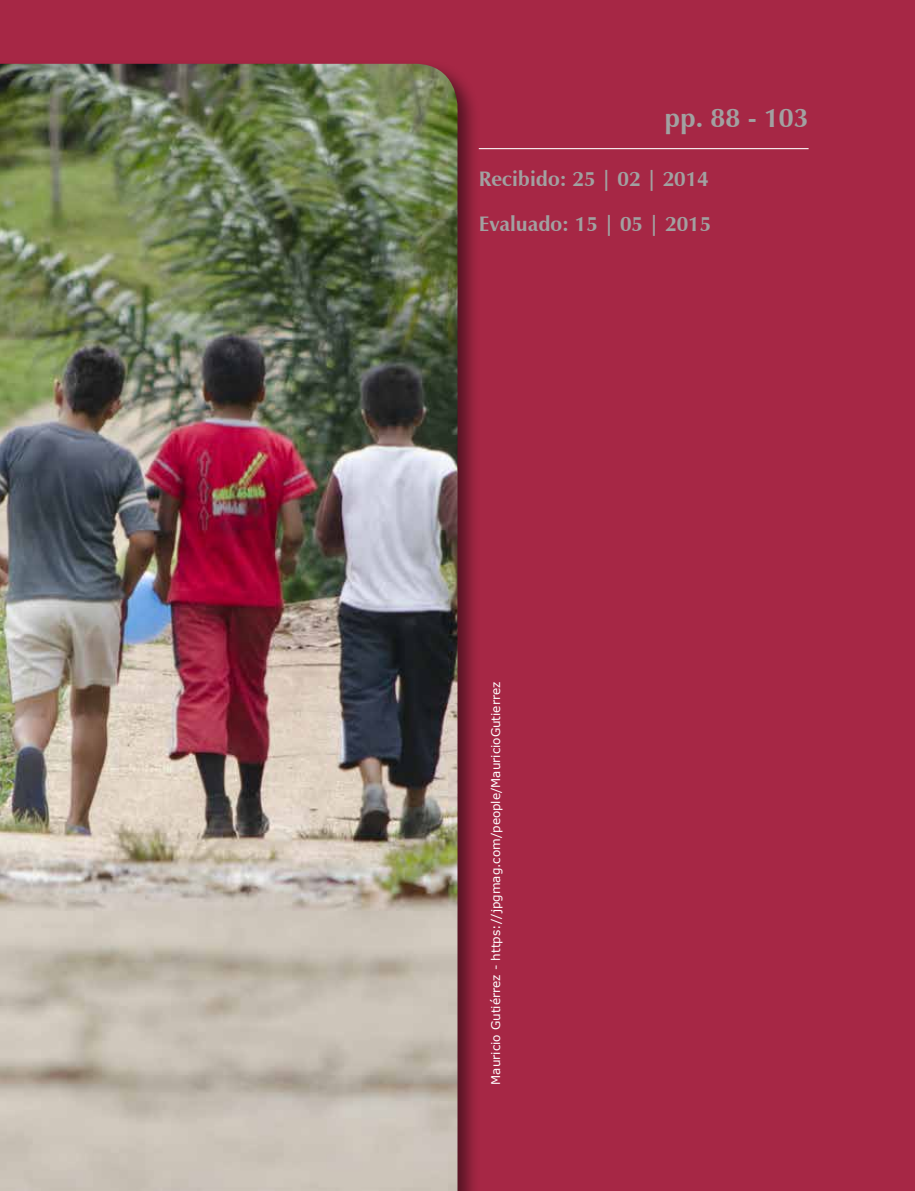
<style>
.page{position:relative;width:915px;height:1191px;background:#fff}
.page>*{position:absolute;margin:0;border:0;box-sizing:border-box;transform-origin:0 0}
.t1{font:700 27px "Zapf Humanist 601 BT";color:#a1a1a1}
.t2{font:700 21px/45.3px "Zapf Humanist 601 BT";color:#a1a1a1}
.t3{font:12px "Verdana";color:#fff}
</style>
<div class="page">
<hr style="left:914px;top:0;width:1px;height:1191px;background:#a62745">
<div style="left:0;top:0;width:914px;height:1191px;background:#a62745"></div>
<hr style="left:478px;top:148px;width:330px;height:1px;background:#fff">
<div style="left:0;top:59px;width:480px;height:1132px;background:#000;opacity:.5"></div>
<img style="left:0;top:64px;width:457px;height:1127px">
<h1 class="t1" style="left:664px;top:101px;width:145px">pp. 88 - 103</h1>
<h2 class="t2" style="left:478px;top:156px;width:234px">Recibido: 25 | 02 | 2014<br>Evaluado: 15 | 05 | 2015</h2>
<p class="t3" style="left:487px;top:1084px;width:404px;rotate:-90deg">Mauricio Gutiérrez - https://jpgmag.com/people/MauricioGutierrez</p>
</div>
